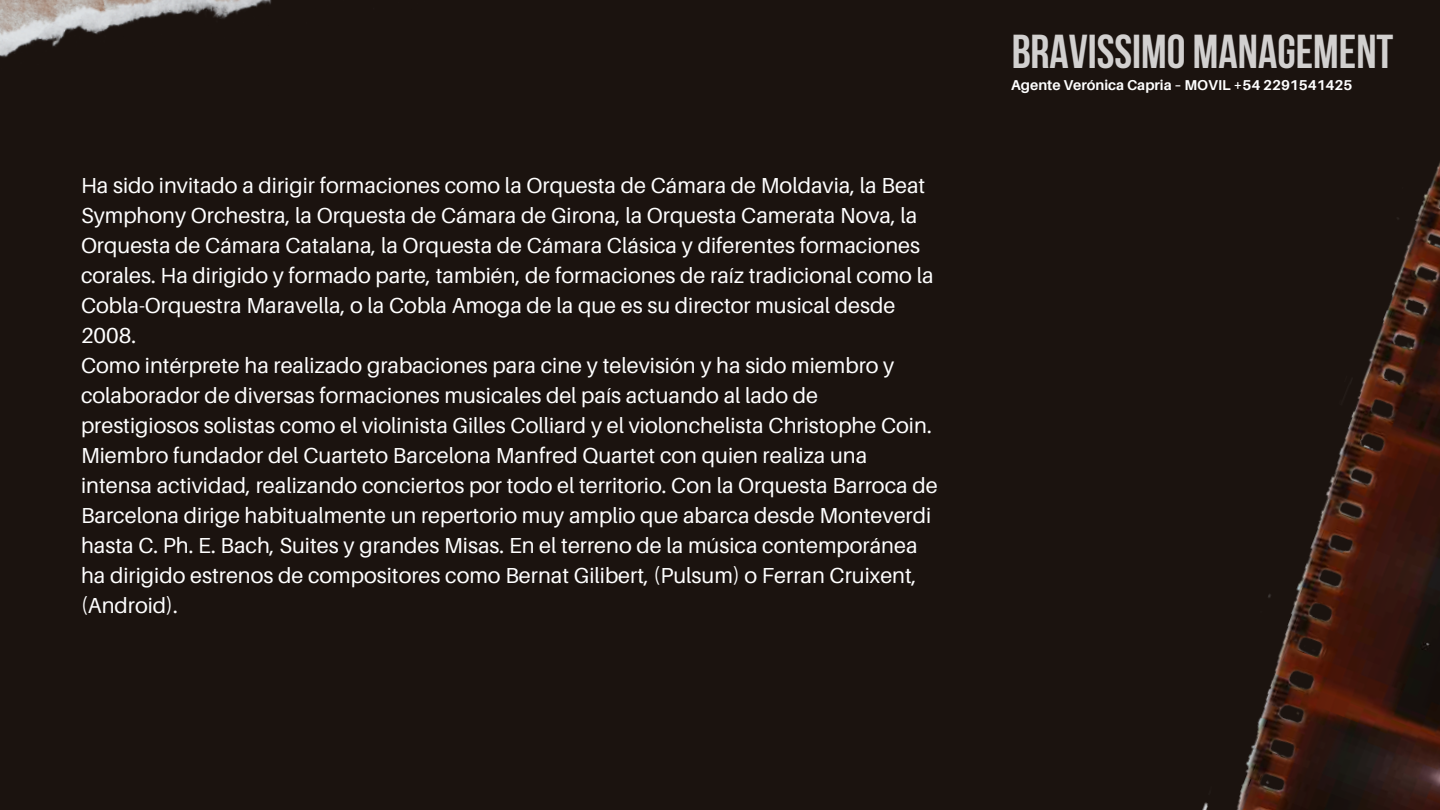
<style>
.page{position:relative;width:1440px;height:810px;background:#1b130f}
.page>*{position:absolute;margin:0;border:0;box-sizing:border-box;transform-origin:0 0}
.t1{font:700 47.4px "Bebas Neue";color:#fff}
.t2{font:21.7px/30px "Aileron";color:#fff}
.t3{font:700 14.3px "Aileron";color:#fff}
</style>
<div class="page">
<img style="left:1202px;top:162px;width:238px;height:648px">
<img style="left:0;top:0;width:272px;height:57px">
<p class="t2" style="left:81px;top:170px;width:854px">Ha sido invitado a dirigir formaciones como la Orquesta de Cámara de Moldavia, la Beat Symphony Orchestra, la Orquesta de Cámara de Girona, la Orquesta Camerata Nova, la Orquesta de Cámara Catalana, la Orquesta de Cámara Clásica y diferentes formaciones corales. Ha dirigido y formado parte, también, de formaciones de raíz tradicional como la Cobla-Orquestra Maravella, o la Cobla Amoga de la que es su director musical desde 2008.</p>
<p class="t2" style="left:81px;top:350px;width:852px">Como intérprete ha realizado grabaciones para cine y televisión y ha sido miembro y colaborador de diversas formaciones musicales del país actuando al lado de prestigiosos solistas como el violinista Gilles Colliard y el violonchelista Christophe Coin.</p>
<p class="t2" style="left:81px;top:440px;width:858px">Miembro fundador del Cuarteto Barcelona Manfred Quartet con quien realiza una intensa actividad, realizando conciertos por todo el territorio. Con la Orquesta Barroca de Barcelona dirige habitualmente un repertorio muy amplio que abarca desde Monteverdi hasta C. Ph. E. Bach, Suites y grandes Misas. En el terreno de la música contemporánea ha dirigido estrenos de compositores como Bernat Gilibert, (Pulsum) o Ferran Cruixent, (Android).</p>
<h1 class="t1" style="left:1011px;top:33px;width:384px">BRAVISSIMO MANAGEMENT</h1>
<p class="t3" style="left:1011px;top:76px;width:343px">Agente Verónica Capria – MOVIL +54 2291541425</p>
</div>
